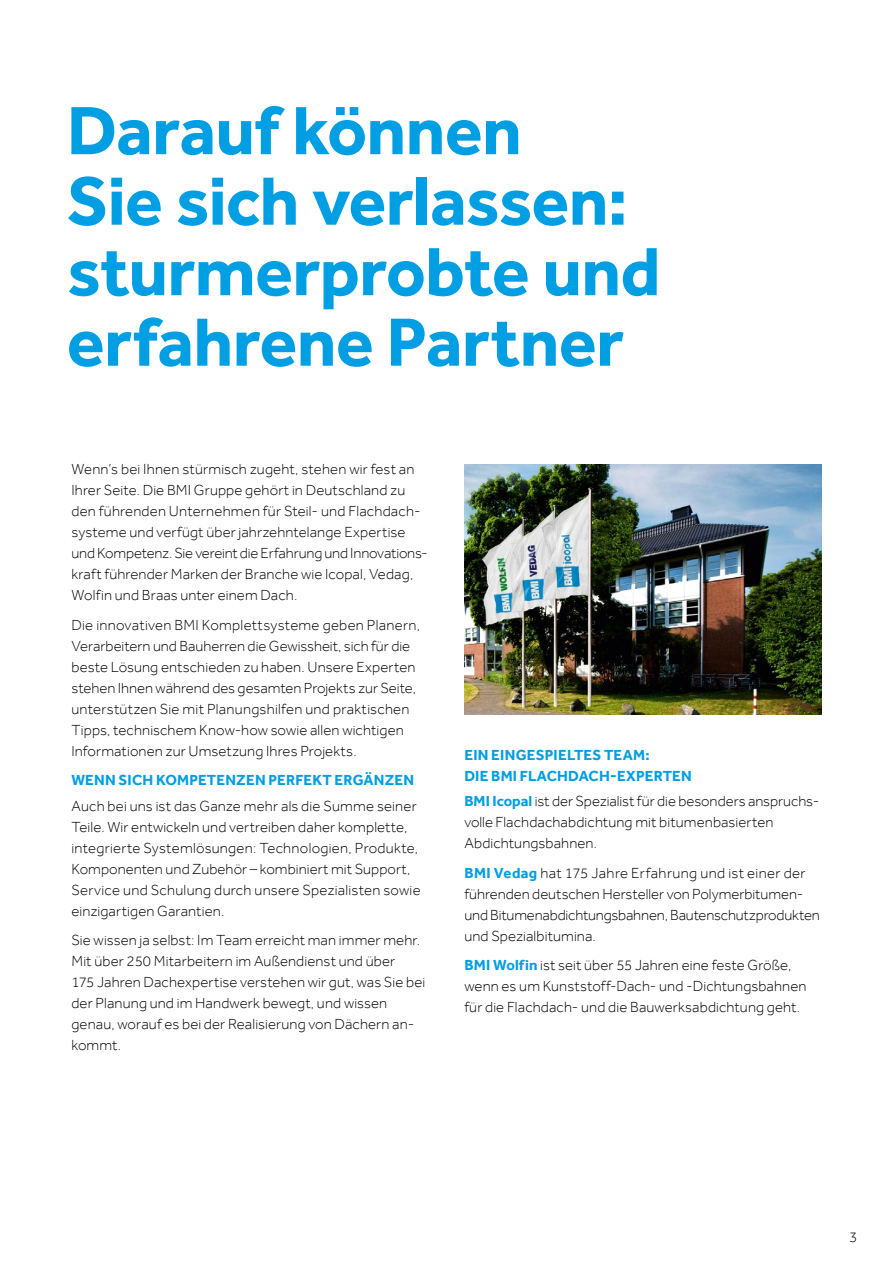
<style>
.page{position:relative;width:893px;height:1263px;background:#fff}
.page>*{position:absolute;margin:0;border:0;box-sizing:border-box;transform-origin:0 0}
.t1{font:700 70.5px/70.5px "Effra";letter-spacing:-.005em;color:#009ee3}
.t2{font:300 15px/21px "Effra";letter-spacing:.005em;color:#000}
.t3{font:700 15px/21px "Effra";letter-spacing:.015em;color:#009ee3}
.s1{font-weight:700;color:#009ee3}
</style>
<div class="page">
<img style="left:464px;top:464px;width:357px;height:250px">
<h1 class="t1" style="left:67px;top:95px;width:595px">Darauf können<br>Sie sich verlassen: sturmerprobte und erfahrene Partner</h1>
<p class="t2" style="left:71px;top:459px;width:358px">Wenn’s bei Ihnen stürmisch zugeht, stehen wir fest an Ihrer Seite. Die BMI Gruppe gehört in Deutschland zu den führenden Unternehmen für Steil- und Flachdach&shy;systeme und verfügt über jahrzehntelange Expertise und Kompetenz. Sie vereint die Erfahrung und Innovations&shy;kraft führender Marken der Branche wie Icopal, Vedag, Wolfin und Braas unter einem Dach.</p>
<p class="t2" style="left:71px;top:614px;width:350px">Die innovativen BMI Komplettsysteme geben Planern, Verarbeitern und Bauherren die Gewissheit, sich für die beste Lösung entschieden zu haben. Unsere Experten stehen Ihnen während des gesamten Projekts zur Seite, unterstützen Sie mit Planungshilfen und praktischen Tipps, technischem Know-how sowie allen wichtigen Informationen zur Umsetzung Ihres Projekts.</p>
<p class="t3" style="left:71px;top:770px;width:344px">WENN SICH KOMPETENZEN PERFEKT ERGÄNZEN</p>
<p class="t2" style="left:71px;top:795px;width:351px">Auch bei uns ist das Ganze mehr als die Summe seiner Teile. Wir entwickeln und vertreiben daher komplette, integrierte Systemlösungen: Technologien, Produkte, Komponenten und Zubehör – kombiniert mit Support, Service und Schulung durch unsere Spezialisten sowie einzigartigen Garantien.</p>
<p class="t2" style="left:71px;top:929px;width:355px">Sie wissen ja selbst: Im Team erreicht man immer mehr.<br>Mit über 250 Mitarbeitern im Außendienst und über<br>175 Jahren Dachexpertise verstehen wir gut, was Sie bei der Planung und im Handwerk bewegt, und wissen genau, worauf es bei der Realisierung von Dächern an&shy;kommt.</p>
<p class="t3" style="left:464px;top:744px;width:229px">EIN EINGESPIELTES TEAM:<br>DIE BMI FLACHDACH-EXPERTEN</p>
<p class="t2" style="left:464px;top:791px;width:356px"><span class="s1">BMI Icopal</span> ist der Spezialist für die besonders anspruchs&shy;volle Flachdachabdichtung mit bitumenbasierten<br>Abdichtungsbahnen.</p>
<p class="t2" style="left:464px;top:862px;width:357px"><span class="s1">BMI Vedag</span> hat 175 Jahre Erfahrung und ist einer der führenden deutschen Hersteller von Polymerbitumen&shy;und Bitumenabdichtungsbahnen, Bautenschutzprodukten und Spezialbitumina.</p>
<p class="t2" style="left:464px;top:955px;width:344px"><span class="s1">BMI Wolfin</span> ist seit über 55 Jahren eine feste Größe, wenn es um Kunststoff-Dach- und -Dichtungsbahnen für die Flachdach- und die Bauwerksabdichtung geht.</p>
<p class="t2" style="left:849px;top:1226px;width:10px">3</p>
</div>
